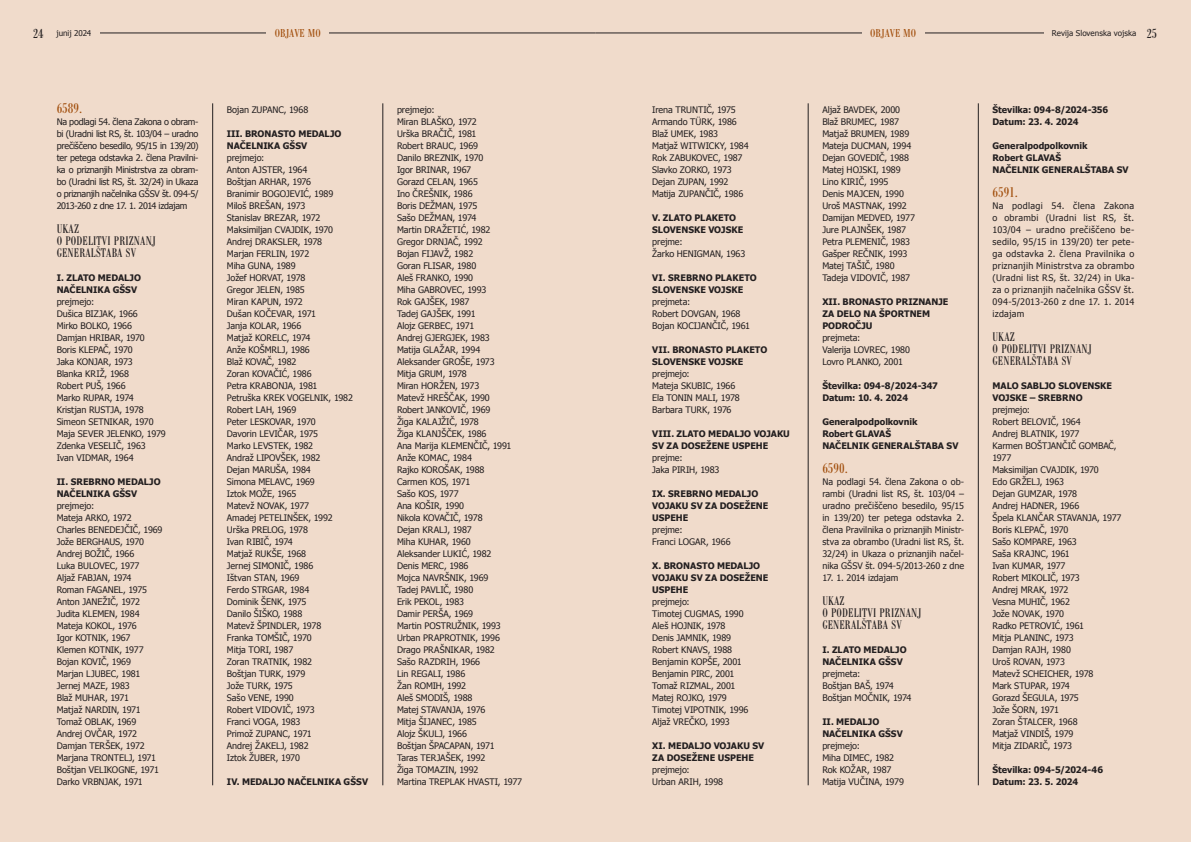
<style>
.page{position:relative;width:1191px;height:842px;background:#fff}
.page>*{position:absolute;margin:0;border:0;box-sizing:border-box;transform-origin:0 0}
.t1{font:condensed 15px "Bodoni Ant TEE";color:#a14e0c}
.t2{font:condensed 13px/12px "Bodoni Ant TEE";letter-spacing:.01em;color:#231f20;scale:.95 1}
.t3{font:condensed 12px "Bodoni Ant TEE";color:#a14e0c}
.t4{font:9px/12px "Tahoma";letter-spacing:-.01em;color:#231f20}
.t5{font:700 9px/12px "Tahoma";color:#231f20}
.t6{font:8px "Tahoma";color:#231f20}
.s1{font-family:"Bodoni Ant TEE";font-stretch:condensed;font-size:14px}
</style>
<div class="page">
<div style="left:595px;top:0;width:596px;height:842px;background:#f0dbcb"></div>
<div style="left:0;top:0;width:595px;height:842px;background:#f0dbcb"></div>
<hr style="left:595px;top:33px;width:581px;height:1px;background:#231f20">
<hr style="left:14px;top:33px;width:581px;height:1px;background:#231f20">
<div style="left:266px;top:23px;width:63px;height:20px;background:#f0dbcb"></div>
<div style="left:861px;top:23px;width:63px;height:20px;background:#f0dbcb"></div>
<hr style="left:212px;top:103px;width:1px;height:682px;background:#231f20">
<hr style="left:383px;top:103px;width:1px;height:682px;background:#231f20">
<hr style="left:808px;top:103px;width:1px;height:682px;background:#231f20">
<hr style="left:978px;top:103px;width:1px;height:682px;background:#231f20">
<div style="left:0;top:20px;width:100px;height:26px;background:#f0dbcb"></div>
<div style="left:1044px;top:19px;width:147px;height:28px;background:#f0dbcb"></div>
<p class="t6" style="left:56px;top:28px;width:36px">junij 2024</p>
<h3 class="t3" style="left:275px;top:27px;width:47px">OBJAVE MO</h3>
<h3 class="t3" style="left:870px;top:27px;width:47px">OBJAVE MO</h3>
<p class="t6" style="left:1052px;top:28px;width:107px">Revija Slovenska vojska <span class="s1">25</span></p>
<p class="t6" style="left:33px;top:28px;width:58px"><span class="s1">24</span> maj 2021</p>
<h1 class="t1" style="left:57px;top:100px;width:27px">6589.</h1>
<p class="t4" style="left:57px;top:116px;width:143px;text-align:justify">Na podlagi 54. člena Zakona o obram&shy;bi (Uradni list RS, št. 103/04 – uradno prečiščeno besedilo, 95/15 in 139/20) ter petega odstavka 2. člena Pravilni&shy;ka o priznanjih Ministrstva za obram&shy;bo (Uradni list RS, št. 32/24) in Ukaza o priznanjih načelnika GŠSV št. 094-5/ 2013-260 z dne 17. 1. 2014 izdajam</p>
<h2 class="t2" style="left:57px;top:223px;width:106px">UKAZ<br>O PODELITVI PRIZNANJ<br>GENERALŠTABA SV</h2>
<p class="t5" style="left:57px;top:271px;width:86px">I. ZLATO MEDALJO<br>NAČELNIKA GŠSV</p>
<p class="t4" style="left:57px;top:296px;width:111px">prejmejo:<br>Dušica BIZJAK, 1966<br>Mirko BOLKO, 1966<br>Damjan HRIBAR, 1970<br>Boris KLEPAČ, 1970<br>Jaka KONJAR, 1973<br>Blanka KRIŽ, 1968<br>Robert PUŠ, 1966<br>Marko RUPAR, 1974<br>Kristjan RUSTJA, 1978<br>Simeon SETNIKAR, 1970<br>Maja SEVER JELENKO, 1979<br>Zdenka VESELIČ, 1963<br>Ivan VIDMAR, 1964</p>
<p class="t5" style="left:57px;top:475px;width:105px">II. SREBRNO MEDALJO<br>NAČELNIKA GŠSV</p>
<p class="t4" style="left:57px;top:499px;width:107px">prejmejo:<br>Mateja ARKO, 1972<br>Charles BENEDEJČIČ, 1969<br>Jože BERGHAUS, 1970<br>Andrej BOŽIČ, 1966<br>Luka BULOVEC, 1977<br>Aljaž FABJAN, 1974<br>Roman FAGANEL, 1975<br>Anton JANEŽIČ, 1972<br>Judita KLEMEN, 1984<br>Mateja KOKOL, 1976<br>Igor KOTNIK, 1967<br>Klemen KOTNIK, 1977<br>Bojan KOVIČ, 1969<br>Marjan LJUBEC, 1981<br>Jernej MAZE, 1983<br>Blaž MUHAR, 1971<br>Matjaž NARDIN, 1971<br>Tomaž OBLAK, 1969<br>Andrej OVČAR, 1972<br>Damjan TERŠEK, 1972<br>Marjana TRONTELJ, 1971<br>Boštjan VELIKOGNE, 1971<br>Darko VRBNJAK, 1971</p>
<p class="t4" style="left:227px;top:103px;width:83px">Bojan ZUPANC, 1968</p>
<p class="t5" style="left:227px;top:127px;width:116px">III. BRONASTO MEDALJO<br>NAČELNIKA GŠSV</p>
<p class="t4" style="left:227px;top:151px;width:128px">prejmejo:<br>Anton AJSTER, 1964<br>Boštjan ARHAR, 1976<br>Branimir BOGOJEVIĆ, 1989<br>Miloš BREŠAN, 1973<br>Stanislav BREZAR, 1972<br>Maksimiljan CVAJDIK, 1970<br>Andrej DRAKSLER, 1978<br>Marjan FERLIN, 1972<br>Miha GUNA, 1989<br>Jožef HORVAT, 1978<br>Gregor JELEN, 1985<br>Miran KAPUN, 1972<br>Dušan KOČEVAR, 1971<br>Janja KOLAR, 1966<br>Matjaž KORELC, 1974<br>Anže KOŠMRLJ, 1986<br>Blaž KOVAČ, 1982<br>Zoran KOVAČIĆ, 1986<br>Petra KRABONJA, 1981<br>Petruška KREK VOGELNIK, 1982<br>Robert LAH, 1969<br>Peter LESKOVAR, 1970<br>Davorin LEVIČAR, 1975<br>Marko LEVSTEK, 1982<br>Andraž LIPOVŠEK, 1982<br>Dejan MARUŠA, 1984<br>Simona MELAVC, 1969<br>Iztok MOŽE, 1965<br>Matevž NOVAK, 1977<br>Amadej PETELINŠEK, 1992<br>Urška PRELOG, 1978<br>Ivan RIBIČ, 1974<br>Matjaž RUKŠE, 1968<br>Jernej SIMONIČ, 1986<br>Ištvan STAN, 1969<br>Ferdo STRGAR, 1984<br>Dominik ŠENK, 1975<br>Danilo ŠIŠKO, 1988<br>Matevž ŠPINDLER, 1978<br>Franka TOMŠIČ, 1970<br>Mitja TORI, 1987<br>Zoran TRATNIK, 1982<br>Boštjan TURK, 1979<br>Jože TURK, 1975<br>Sašo VENE, 1990<br>Robert VIDOVIČ, 1973<br>Franci VOGA, 1983<br>Primož ZUPANC, 1971<br>Andrej ŽAKELJ, 1982<br>Iztok ŽUBER, 1970</p>
<p class="t5" style="left:227px;top:775px;width:143px">IV. MEDALJO NAČELNIKA GŠSV</p>
<p class="t4" style="left:397px;top:103px;width:127px">prejmejo:<br>Miran BLAŠKO, 1972<br>Urška BRAČIČ, 1981<br>Robert BRAUC, 1969<br>Danilo BREZNIK, 1970<br>Igor BRINAR, 1967<br>Gorazd CELAN, 1965<br>Ino ČREŠNIK, 1986<br>Boris DEŽMAN, 1975<br>Sašo DEŽMAN, 1974<br>Martin DRAŽETIĆ, 1982<br>Gregor DRNJAČ, 1992<br>Bojan FIJAVŽ, 1982<br>Goran FLISAR, 1980<br>Aleš FRANKO, 1990<br>Miha GABROVEC, 1993<br>Rok GAJŠEK, 1987<br>Tadej GAJŠEK, 1991<br>Alojz GERBEC, 1971<br>Andrej GJERGJEK, 1983<br>Matija GLAŽAR, 1994<br>Aleksander GROŠE, 1973<br>Mitja GRUM, 1978<br>Miran HORŽEN, 1973<br>Matevž HREŠČAK, 1990<br>Robert JANKOVIČ, 1969<br>Žiga KALAJŽIČ, 1978<br>Žiga KLANJŠČEK, 1986<br>Ana Marija KLEMENČIČ, 1991<br>Anže KOMAC, 1984<br>Rajko KOROŠAK, 1988<br>Carmen KOS, 1971<br>Sašo KOS, 1977<br>Ana KOŠIR, 1990<br>Nikola KOVAČIČ, 1978<br>Dejan KRALJ, 1987<br>Miha KUHAR, 1960<br>Aleksander LUKIĆ, 1982<br>Denis MERC, 1986<br>Mojca NAVRŠNIK, 1969<br>Tadej PAVLIČ, 1980<br>Erik PEKOL, 1983<br>Damir PERŠA, 1969<br>Martin POSTRUŽNIK, 1993<br>Urban PRAPROTNIK, 1996<br>Drago PRAŠNIKAR, 1982<br>Sašo RAZDRIH, 1966<br>Lin REGALI, 1986<br>Žan ROMIH, 1992<br>Aleš SMODIŠ, 1988<br>Matej STAVANJA, 1976<br>Mitja ŠIJANEC, 1985<br>Alojz ŠKULJ, 1966<br>Boštjan ŠPACAPAN, 1971<br>Taras TERJAŠEK, 1992<br>Žiga TOMAZIN, 1992<br>Martina TREPLAK HVASTI, 1977</p>
<p class="t4" style="left:652px;top:103px;width:98px">Irena TRUNTIČ, 1975<br>Armando TÜRK, 1986<br>Blaž UMEK, 1983<br>Matjaž WITWICKY, 1984<br>Rok ZABUKOVEC, 1987<br>Slavko ZORKO, 1973<br>Dejan ZUPAN, 1992<br>Matija ZUPANČIČ, 1986</p>
<p class="t5" style="left:652px;top:211px;width:93px">V. ZLATO PLAKETO<br>SLOVENSKE VOJSKE</p>
<p class="t4" style="left:652px;top:235px;width:95px">prejme:<br>Žarko HENIGMAN, 1963</p>
<p class="t5" style="left:652px;top:271px;width:106px">VI. SREBRNO PLAKETO<br>SLOVENSKE VOJSKE</p>
<p class="t4" style="left:652px;top:295px;width:99px">prejmeta:<br>Robert DOVGAN, 1968<br>Bojan KOCIJANČIČ, 1961</p>
<p class="t5" style="left:652px;top:343px;width:117px">VII. BRONASTO PLAKETO<br>SLOVENSKE VOJSKE</p>
<p class="t4" style="left:652px;top:367px;width:89px">prejmejo:<br>Mateja SKUBIC, 1966<br>Ela TONIN MALI, 1978<br>Barbara TURK, 1976</p>
<p class="t5" style="left:652px;top:427px;width:139px">VIII. ZLATO MEDALJO VOJAKU<br>SV ZA DOSEŽENE USPEHE</p>
<p class="t4" style="left:652px;top:451px;width:69px">prejme:<br>Jaka PIRIH, 1983</p>
<p class="t5" style="left:652px;top:487px;width:118px">IX. SREBRNO MEDALJO<br>VOJAKU SV ZA DOSEŽENE<br>USPEHE</p>
<p class="t4" style="left:652px;top:523px;width:80px">prejme:<br>Franci LOGAR, 1966</p>
<p class="t5" style="left:652px;top:559px;width:118px">X. BRONASTO MEDALJO<br>VOJAKU SV ZA DOSEŽENE<br>USPEHE</p>
<p class="t4" style="left:652px;top:595px;width:98px">prejmejo:<br>Timotej CUGMAS, 1990<br>Aleš HOJNIK, 1978<br>Denis JAMNIK, 1989<br>Robert KNAVS, 1988<br>Benjamin KOPŠE, 2001<br>Benjamin PIRC, 2001<br>Tomaž RIZMAL, 2001<br>Matej ROJKO, 1979<br>Timotej VIPOTNIK, 1996<br>Aljaž VREČKO, 1993</p>
<p class="t5" style="left:652px;top:739px;width:114px">XI. MEDALJO VOJAKU SV<br>ZA DOSEŽENE USPEHE</p>
<p class="t4" style="left:652px;top:763px;width:72px">prejmejo:<br>Urban ARIH, 1998</p>
<p class="t4" style="left:822px;top:103px;width:94px">Aljaž BAVDEK, 2000<br>Blaž BRUMEC, 1987<br>Matjaž BRUMEN, 1989<br>Mateja DUCMAN, 1994<br>Dejan GOVEDIČ, 1988<br>Matej HOJSKI, 1989<br>Lino KIRIČ, 1995<br>Denis MAJCEN, 1990<br>Uroš MASTNAK, 1992<br>Damijan MEDVED, 1977<br>Jure PLAJNŠEK, 1987<br>Petra PLEMENIČ, 1983<br>Gašper REČNIK, 1993<br>Matej TAŠIČ, 1980<br>Tadeja VIDOVIČ, 1987</p>
<p class="t5" style="left:822px;top:295px;width:127px">XII. BRONASTO PRIZNANJE<br>ZA DELO NA ŠPORTNEM<br>PODROČJU</p>
<p class="t4" style="left:822px;top:331px;width:89px">prejmeta:<br>Valerija LOVREC, 1980<br>Lovro PLANKO, 2001</p>
<p class="t5" style="left:822px;top:379px;width:117px">Številka: 094-8/2024-347<br>Datum: 10. 4. 2024</p>
<p class="t5" style="left:822px;top:415px;width:137px">Generalpodpolkovnik<br>Robert GLAVAŠ<br>NAČELNIK GENERALŠTABA SV</p>
<h1 class="t1" style="left:822px;top:460px;width:27px">6590.</h1>
<p class="t4" style="left:822px;top:476px;width:143px;text-align:justify">Na podlagi 54. člena Zakona o ob&shy;rambi (Uradni list RS, št. 103/04 – uradno prečiščeno besedilo, 95/15 in 139/20) ter petega odstavka 2. člena Pravilnika o priznanjih Ministr&shy;stva za obrambo (Uradni list RS, št.<br>32/24) in Ukaza o priznanjih načel&shy;nika GŠSV št. 094-5/2013-260 z dne</p>
<p class="t4" style="left:822px;top:571px;width:78px">17. 1. 2014 izdajam</p>
<h2 class="t2" style="left:822px;top:595px;width:106px">UKAZ<br>O PODELITVI PRIZNANJ<br>GENERALŠTABA SV</h2>
<p class="t5" style="left:822px;top:643px;width:86px">I. ZLATO MEDALJO<br>NAČELNIKA GŠSV</p>
<p class="t4" style="left:822px;top:668px;width:91px">prejmeta:<br>Boštjan BAŠ, 1974<br>Boštjan MOČNIK, 1974</p>
<p class="t5" style="left:822px;top:715px;width:82px">II. MEDALJO<br>NAČELNIKA GŠSV</p>
<p class="t4" style="left:822px;top:740px;width:83px">prejmejo:<br>Miha DIMEC, 1982<br>Rok KOŽAR, 1987<br>Matija VUČINA, 1979</p>
<p class="t5" style="left:992px;top:103px;width:117px">Številka: 094-8/2024-356<br>Datum: 23. 4. 2024</p>
<p class="t5" style="left:992px;top:139px;width:137px">Generalpodpolkovnik<br>Robert GLAVAŠ<br>NAČELNIK GENERALŠTABA SV</p>
<h1 class="t1" style="left:992px;top:184px;width:27px">6591.</h1>
<p class="t4" style="left:992px;top:200px;width:143px;text-align:justify">Na podlagi 54. člena Zakona o obrambi (Uradni list RS, št.<br>103/04 – uradno prečiščeno be&shy;sedilo, 95/15 in 139/20) ter pete&shy;ga odstavka 2. člena Pravilnika o priznanjih Ministrstva za obrambo (Uradni list RS, št. 32/24) in Uka&shy;za o priznanjih načelnika GŠSV št.<br>094-5/2013-260 z dne 17. 1. 2014 izdajam</p>
<h2 class="t2" style="left:992px;top:331px;width:106px">UKAZ<br>O PODELITVI PRIZNANJ<br>GENERALŠTABA SV</h2>
<p class="t5" style="left:992px;top:379px;width:121px">MALO SABLJO SLOVENSKE<br>VOJSKE – SREBRNO</p>
<p class="t4" style="left:992px;top:404px;width:130px">prejmejo:<br>Robert BELOVIČ, 1964<br>Andrej BLATNIK, 1977<br>Karmen BOŠTJANČIČ GOMBAČ,<br>1977<br>Maksimiljan CVAJDIK, 1970<br>Edo GRŽELJ, 1963<br>Dejan GUMZAR, 1978<br>Andrej HADNER, 1966<br>Špela KLANČAR STAVANJA, 1977<br>Boris KLEPAČ, 1970<br>Sašo KOMPARE, 1963<br>Saša KRAJNC, 1961<br>Ivan KUMAR, 1977<br>Robert MIKOLIČ, 1973<br>Andrej MRAK, 1972<br>Vesna MUHIČ, 1962<br>Jože NOVAK, 1970<br>Radko PETROVIĆ, 1961<br>Mitja PLANINC, 1973<br>Damjan RAJH, 1980<br>Uroš ROVAN, 1973<br>Matevž SCHEICHER, 1978<br>Mark STUPAR, 1974<br>Gorazd ŠEGULA, 1975<br>Jože ŠORN, 1971<br>Zoran ŠTALCER, 1968<br>Matjaž VINDIŠ, 1979<br>Mitja ZIDARIČ, 1973</p>
<p class="t5" style="left:992px;top:763px;width:112px">Številka: 094-5/2024-46<br>Datum: 23. 5. 2024</p>
</div>
